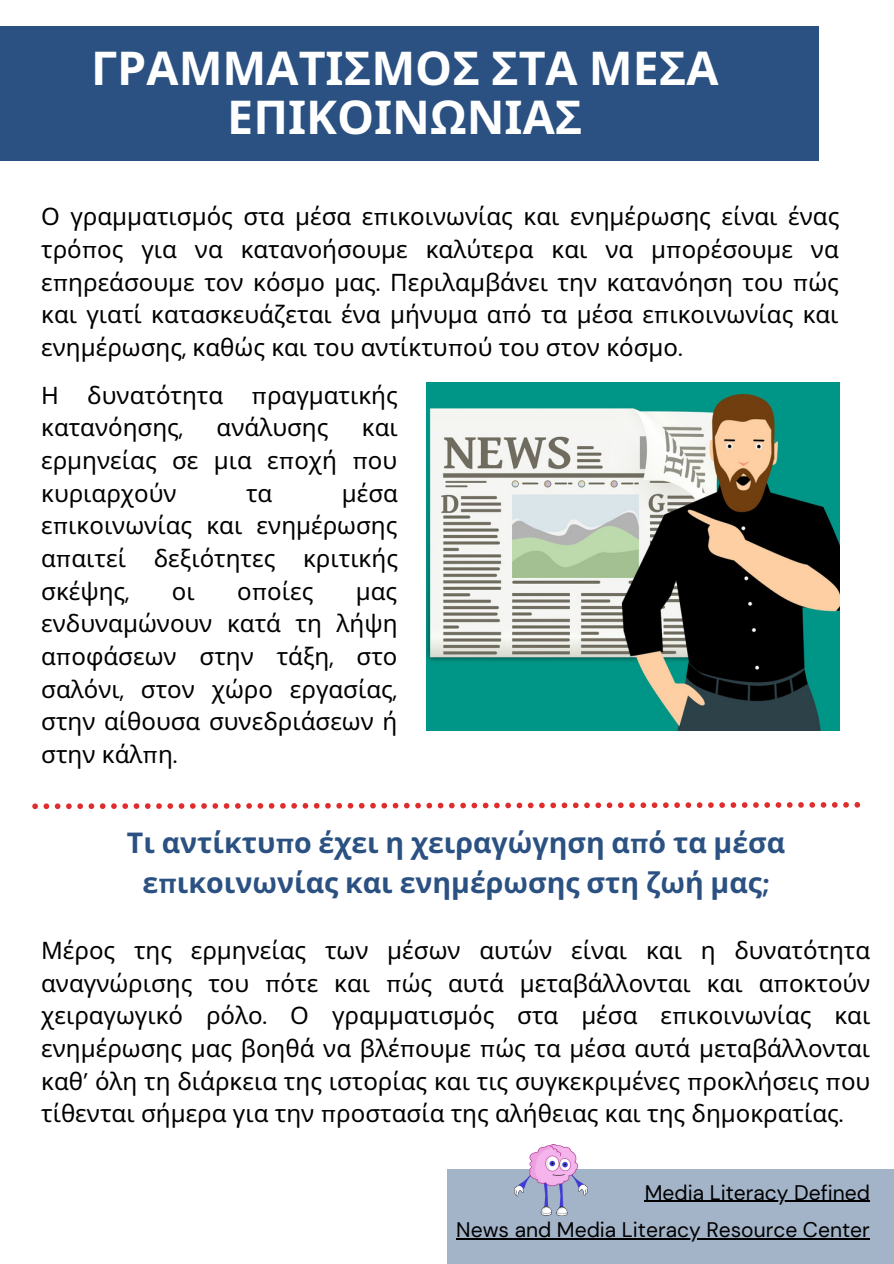
<style>
.page{position:relative;width:894px;height:1264px;background:#fff}
.page>*{position:absolute;margin:0;border:0;box-sizing:border-box;transform-origin:0 0}
.t1{font:700 46.5px/48.4px "Noto Sans";color:#fff;text-align:center}
.t2{font:700 28.5px/39.5px "Noto Sans";color:#2a5181;text-align:center}
.t3{font:24px/32.7px "Noto Sans";color:#000;text-align:justify}
.t4{font:21px "DM Sans";color:#000}
.s1{font-family:"DM Sans"}
</style>
<div class="page">
<div style="left:0;top:27px;width:818px;height:134px;background:#2a5181"></div>
<div style="left:447px;top:1169px;width:446px;height:94px;background:#a3b4c9"></div>
<hr style="left:644px;top:1200px;width:225px;height:1px;background:#000">
<svg style="left:32px;top:802px;width:827px;height:7px"></svg>
<img style="left:426px;top:382px;width:412px;height:348px">
<img style="left:514px;top:1144px;width:73px;height:71px">
<hr style="left:456px;top:1238px;width:413px;height:1px;background:#000">
<p class="t1" style="left:91px;top:43px;width:628px">ΓΡΑΜΜΑΤΙΣΜΟΣ ΣΤΑ ΜΕΣΑ<br>ΕΠΙΚΟΙΝΩΝΙΑΣ</p>
<p class="t3" style="left:41px;top:200px;width:799px">Ο γραμματισμός στα μέσα ε<span class="s1">π</span>ικοινωνίας και ενημέρωσης είναι ένας τρό<span class="s1">π</span>ος για να κατανοήσουμε καλύτερα και να μ<span class="s1">π</span>ορέσουμε να ε<span class="s1">π</span>ηρεάσουμε τον κόσμο μας<span class="s1">.</span> Περιλαμβάνει την κατανόηση του <span class="s1">π</span>ώς και γιατί κατασκευάζεται ένα μήνυμα α<span class="s1">π</span>ό τα μέσα ε<span class="s1">π</span>ικοινωνίας και ενημέρωσης<span class="s1">,</span> καθώς και του αντίκτυ<span class="s1">π</span>ού του στον κόσμο<span class="s1">.</span></p>
<p class="t3" style="left:41px;top:378px;width:358px">Η δυνατότητα <span class="s1">π</span>ραγματικής κατανόησης<span class="s1">,</span></p>
<p class="t3" style="left:216px;top:410px;width:113px">ανάλυσης</p>
<p class="t3" style="left:41px;top:410px;width:358px;text-indent:320px">και ερμηνείας σε μια ε<span class="s1">π</span>οχή <span class="s1">π</span>ου κυριαρχούν</p>
<p class="t3" style="left:41px;top:476px;width:358px;text-indent:300px">μέσα ε<span class="s1">π</span>ικοινωνίας και ενημέρωσης α<span class="s1">π</span>αιτεί δεξιότητες κριτικής σκέψης<span class="s1">,</span></p>
<p class="t3" style="left:246px;top:476px;width:28px">τα</p>
<p class="t3" style="left:172px;top:574px;width:24px">οι</p>
<p class="t3" style="left:237px;top:574px;width:78px">ο<span class="s1">π</span>οίες</p>
<p class="t3" style="left:41px;top:574px;width:358px;text-indent:314px">μας ενδυναμώνουν κατά τη λήψη α<span class="s1">π</span>οφάσεων στην τάξη<span class="s1">,</span> στο σαλόνι<span class="s1">,</span> στον χώρο εργασίας<span class="s1">, </span>στην αίθουσα συνεδριάσεων ή στην κάλ<span class="s1">π</span>η<span class="s1">.</span></p>
<p class="t2" style="left:127px;top:822px;width:659px">Τι αντίκτυ<span class="s1">π</span>ο έχει η χειραγώγηση α<span class="s1">π</span>ό τα μέσα ε<span class="s1">π</span>ικοινωνίας και ενημέρωσης στη ζωή μας<span class="s1">;</span></p>
<p class="t3" style="left:41px;top:933px;width:830px">Μέρος της ερμηνείας των μέσων αυτών είναι και η δυνατότητα αναγνώρισης του <span class="s1">π</span>ότε και <span class="s1">π</span>ώς αυτά μεταβάλλονται και α<span class="s1">π</span>οκτούν χειραγωγικό ρόλο<span class="s1">.</span> Ο γραμματισμός στα μέσα ε<span class="s1">π</span>ικοινωνίας και ενημέρωσης μας βοηθά να βλέ<span class="s1">π</span>ουμε <span class="s1">π</span>ώς τα μέσα αυτά μεταβάλλονται καθ<span class="s1">’</span> όλη τη διάρκεια της ιστορίας και τις συγκεκριμένες <span class="s1">π</span>ροκλήσεις <span class="s1">π</span>ου τίθενται σήμερα για την <span class="s1">π</span>ροστασία της αλήθειας και της δημοκρατίας<span class="s1">.</span></p>
<p class="t4" style="left:644px;top:1178px;width:226px">Media Literacy Defined</p>
<p class="t4" style="left:456px;top:1216px;width:415px">News and Media Literacy Resource Center</p>
</div>
